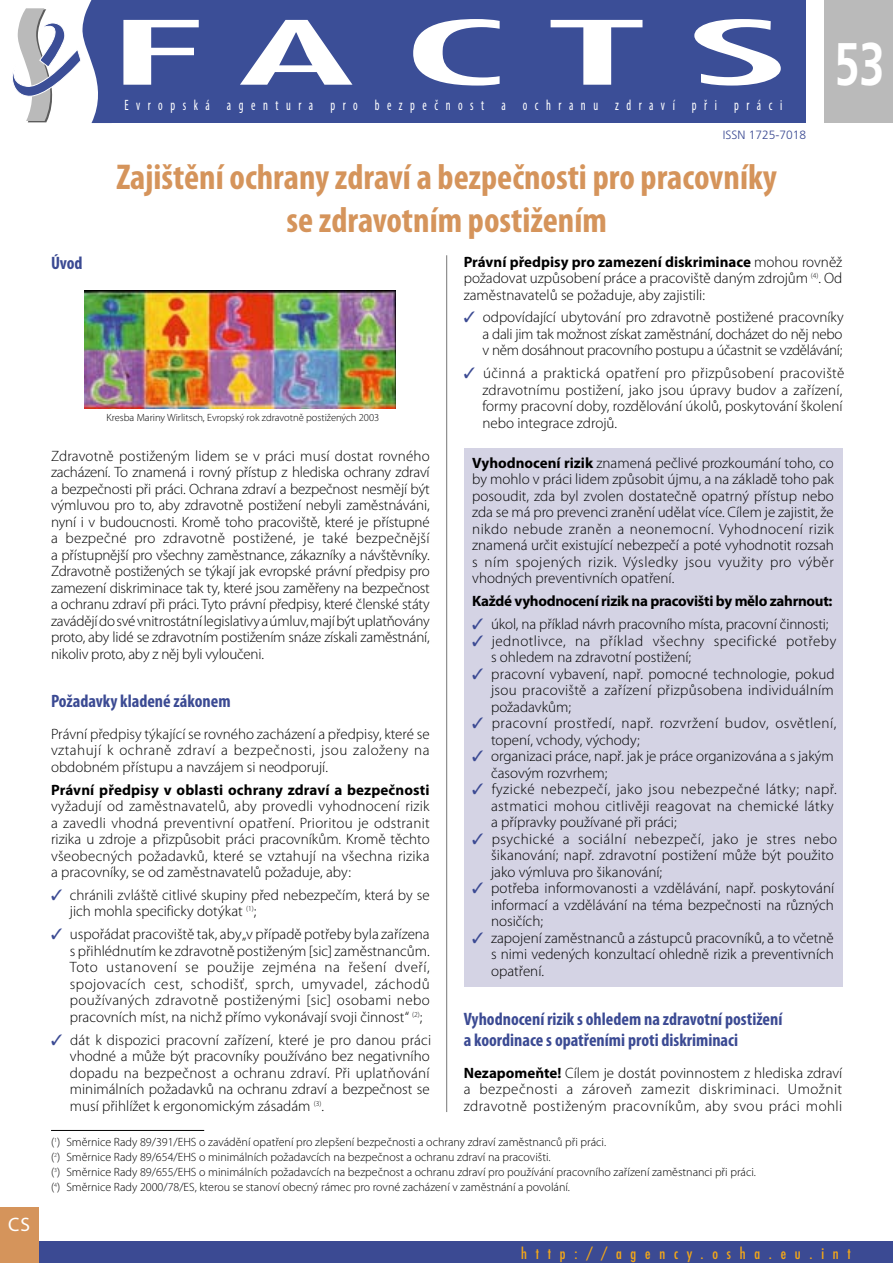
<style>
.page{position:relative;width:893px;height:1263px;background:#fff}
.page>*{position:absolute;margin:0;border:0;box-sizing:border-box;transform-origin:0 0}
.t1{font:condensed 85.95px "Futura";letter-spacing:.17em;color:#fff;scale:3.23 1}
.t2{font:700 60px "Frutiger";color:#fff;scale:.75 1}
.t3{font:700 condensed 36px/43.2px "Myriad Pro";color:#d5945b;text-align:center}
.t4{font:19.5px "Myriad Pro";color:#fff}
.t5{font:700 condensed 18px/21px "Myriad Pro";color:#3b4a93}
.t6{font:300 15px/16.5px "Myriad Pro";color:#000;text-align:justify}
.t7{font:300 15px/16.5px "Myriad Pro";letter-spacing:.035em;color:#000}
.t8{font:300 15px/16.5px "Myriad Pro";letter-spacing:.025em;color:#000}
.t9{font:700 15px "Myriad Pro";letter-spacing:-.005em;color:#000}
.t10{font:condensed 15px "Myriad Pro";letter-spacing:.63em;color:#fff;scale:.8 1}
.t11{font:condensed 15px "Futura";letter-spacing:.585em;color:#f4a717}
.t12{font:300 12px/15px "Myriad Pro";color:#000}
.t13{font:300 12px "Frutiger";color:#3b4a93}
.t14{font:300 10.5px "Myriad Pro";color:#000}
.s1{font-weight:700}
.s2{color:#3b4a93}
</style>
<div class="page">
<div style="left:100px;top:0;width:705px;height:123px;background:#3b4e97"></div>
<svg style="left:12px;top:0;width:88px;height:123px"></svg>
<div style="left:824px;top:0;width:68px;height:123px;background:#bababa"></div>
<div style="left:0;top:1242px;width:892px;height:21px;background:#3b4a93"></div>
<div style="left:0;top:1208px;width:38px;height:55px;background:#d5945b"></div>
<hr style="left:446px;top:255px;width:1px;height:857px;background:#777">
<div style="left:463px;top:448px;width:379px;height:539px;background:#d4d3e4"></div>
<hr style="left:51px;top:1130px;width:153px;height:1px;background:#000">
<img style="left:85px;top:290px;width:311px;height:118px">
<h3 class="t4" style="left:8px;top:1217px;width:23px">CS</h3>
<p class="t5" style="left:51px;top:254px;width:33px">Úvod</p>
<h1 class="t1" style="left:106px;top:13px;width:212px">FACTS</h1>
<p class="t10" style="left:124px;top:99px;width:823px">Evropská agentura pro bezpečnost a ochranu zdraví při práci</p>
<p class="t13" style="left:722px;top:130px;width:85px">ISSN 1725-7018</p>
<h3 class="t3" style="left:116px;top:159px;width:662px">Zajištění ochrany zdraví a bezpečnosti pro pracovníky se zdravotním postižením</h3>
<h2 class="t2" style="left:834px;top:40px;width:68px">53</h2>
<p class="t14" style="left:106px;top:414px;width:274px">Kresba Mariny Wirlitsch, Evropský rok zdravotně postižených 2003</p>
<p class="t6" style="left:463px;top:255px;width:380px"><span class="s1">Právní předpisy pro zamezení diskriminace</span> mohou rovněž požadovat uzpůsobení práce a pracoviště daným zdrojům <sup>(4)</sup>. Od zaměstnavatelů se požaduje, aby zajistili:</p>
<p class="t6" style="left:482px;top:311px;width:363px;text-indent:-19px"><span class="s2">✓</span> odpovídající ubytování pro zdravotně postižené pracovníky a dali jim tak možnost získat zaměstnání, docházet do něj nebo v něm dosáhnout pracovního postupu a účastnit se vzdělávání;</p>
<p class="t6" style="left:482px;top:366px;width:363px;text-align:left;text-indent:-19px"><span class="s2">✓</span> účinná a praktická opatření pro přizpůsobení pracoviště zdravotnímu postižení, jako jsou úpravy budov a zařízení, formy pracovní doby, rozdělování úkolů, poskytování školení nebo integrace zdrojů.</p>
<p class="t6" style="left:51px;top:449px;width:380px">Zdravotně postiženým lidem se v práci musí dostat rovného zacházení. To znamená i rovný přístup z hlediska ochrany zdraví a bezpečnosti při práci. Ochrana zdraví a bezpečnost nesmějí být výmluvou pro to, aby zdravotně postižení nebyli zaměstnáváni, nyní i v budoucnosti. Kromě toho pracoviště, které je přístupné a bezpečné pro zdravotně postižené, je také bezpečnější a přístupnější pro všechny zaměstnance, zákazníky a návštěvníky.<br>Zdravotně postižených se týkají jak evropské právní předpisy pro zamezení diskriminace tak ty, které jsou zaměřeny na bezpečnost a ochranu zdraví při práci. Tyto právní předpisy, které členské státy zavádějí do své vnitrostátní legislativy a úmluv, mají být uplatňovány proto, aby lidé se zdravotním postižením snáze získali zaměstnání, nikoliv proto, aby z něj byli vyloučeni.</p>
<p class="t5" style="left:51px;top:692px;width:181px">Požadavky kladené zákonem</p>
<p class="t6" style="left:51px;top:727px;width:380px">Právní předpisy týkající se rovného zacházení a předpisy, které se vztahují k ochraně zdraví a bezpečnosti, jsou založeny na obdobném přístupu a navzájem si neodporují.</p>
<p class="t9" style="left:51px;top:784px;width:380px">Právní předpisy v oblasti ochrany zdraví a bezpečnosti</p>
<p class="t6" style="left:51px;top:799px;width:380px">vyžadují od zaměstnavatelů, aby provedli vyhodnocení rizik a zavedli vhodná preventivní opatření. Prioritou je odstranit rizika u zdroje a přizpůsobit práci pracovníkům. Kromě těchto všeobecných požadavků, které se vztahují na všechna rizika a pracovníky, se od zaměstnavatelů požaduje, aby:</p>
<p class="t6" style="left:70px;top:888px;width:361px;text-indent:-19px"><span class="s2">✓</span> chránili zvláště citlivé skupiny před nebezpečím, která by se jich mohla specificky dotýkat <sup>(1)</sup>;</p>
<p class="t6" style="left:70px;top:927px;width:361px;text-indent:-19px"><span class="s2">✓</span> uspořádat pracoviště tak, aby „v případě potřeby byla zařízena s přihlédnutím ke zdravotně postiženým [sic] zaměstnancům.<br>Toto ustanovení se použije zejména na řešení dveří, spojovacích cest, schodišť, sprch, umyvadel, záchodů používaných zdravotně postiženými [sic] osobami nebo pracovních míst, na nichž přímo vykonávají svoji činnost“ <sup>(2)</sup>;</p>
<p class="t6" style="left:70px;top:1033px;width:363px;text-indent:-19px"><span class="s2">✓</span> dát k dispozici pracovní zařízení, které je pro danou práci vhodné a může být pracovníky používáno bez negativního dopadu na bezpečnost a ochranu zdraví. Při uplatňování minimálních požadavků na ochranu zdraví a bezpečnost se musí přihlížet k ergonomickým zásadám <sup>(3)</sup>.</p>
<p class="t6" style="left:472px;top:456px;width:363px"><span class="s1">Vyhodnocení rizik</span> znamená pečlivé prozkoumání toho, co by mohlo v práci lidem způsobit újmu, a na základě toho pak posoudit, zda byl zvolen dostatečně opatrný přístup nebo zda se má pro prevenci zranění udělat více. Cílem je zajistit, že nikdo nebude zraněn a neonemocní. Vyhodnocení rizik znamená určit existující nebezpečí a poté vyhodnotit rozsah s ním spojených rizik. Výsledky jsou využity pro výběr vhodných preventivních opatření.</p>
<p class="t9" style="left:472px;top:596px;width:362px">Každé vyhodnocení rizik na pracovišti by mělo zahrnout:</p>
<p class="t6" style="left:472px;top:617px;width:358px"><span class="s2">✓</span> úkol, na příklad návrh pracovního místa, pracovní činnosti;</p>
<p class="t7" style="left:491px;top:634px;width:347px;text-indent:-19px"><span class="s2">✓</span> jednotlivce, na příklad všechny specifické potřeby s ohledem na zdravotní postižení;</p>
<p class="t6" style="left:491px;top:667px;width:345px;text-indent:-19px"><span class="s2">✓</span> pracovní vybavení, např. pomocné technologie, pokud jsou pracoviště a zařízení přizpůsobena individuálním požadavkům;</p>
<p class="t7" style="left:491px;top:716px;width:347px;text-indent:-19px"><span class="s2">✓</span> pracovní prostředí, např. rozvržení budov, osvětlení, topení, vchody, východy;</p>
<p class="t6" style="left:491px;top:749px;width:344px;text-indent:-19px"><span class="s2">✓</span> organizaci práce, např. jak je práce organizována a s jakým časovým rozvrhem;</p>
<p class="t8" style="left:491px;top:782px;width:347px;text-indent:-19px"><span class="s2">✓</span> fyzické nebezpečí, jako jsou nebezpečné látky; např. astmatici mohou citlivěji reagovat na chemické látky a přípravky používané při práci;</p>
<p class="t6" style="left:491px;top:832px;width:348px;text-align:left;text-indent:-19px"><span class="s2">✓</span> psychické a sociální nebezpečí, jako je stres nebo šikanování; např. zdravotní postižení může být použito jako výmluva pro šikanování;</p>
<p class="t6" style="left:491px;top:881px;width:345px;text-indent:-19px"><span class="s2">✓</span> potřeba informovanosti a vzdělávání, např. poskytování informací a vzdělávání na téma bezpečnosti na různých nosičích;</p>
<p class="t6" style="left:491px;top:931px;width:344px;text-indent:-19px"><span class="s2">✓</span> zapojení zaměstnanců a zástupců pracovníků, a to včetně s nimi vedených konzultací ohledně rizik a preventivních opatření.</p>
<p class="t5" style="left:463px;top:1010px;width:320px">Vyhodnocení rizik s ohledem na zdravotní postižení a koordinace s opatřeními proti diskriminaci</p>
<p class="t6" style="left:463px;top:1066px;width:380px"><span class="s1">Nezapomeňte!</span> Cílem je dostát povinnostem z hlediska zdraví a bezpečnosti a zároveň zamezit diskriminaci. Umožnit zdravotně postiženým pracovníkům, aby svou práci mohli</p>
<p class="t12" style="left:51px;top:1135px;width:706px">(<sup>1</sup>) Směrnice Rady 89/391/EHS o zavádění opatření pro zlepšení bezpečnosti a ochrany zdraví zaměstnanců při práci.<br>(<sup>2</sup>) Směrnice Rady 89/654/EHS o minimálních požadavcích na bezpečnost a ochranu zdraví na pracovišti.<br>(<sup>3</sup>) Směrnice Rady 89/655/EHS o minimálních požadavcích na bezpečnost a ochranu zdraví pro používání pracovního zařízení zaměstnanci při práci. (<sup>4</sup>) Směrnice Rady 2000/78/ES, kterou se stanoví obecný rámec pro rovné zacházení v zaměstnání a povolání.</p>
<p class="t11" style="left:521px;top:1247px;width:331px">http://agency.osha.eu.int</p>
</div>
